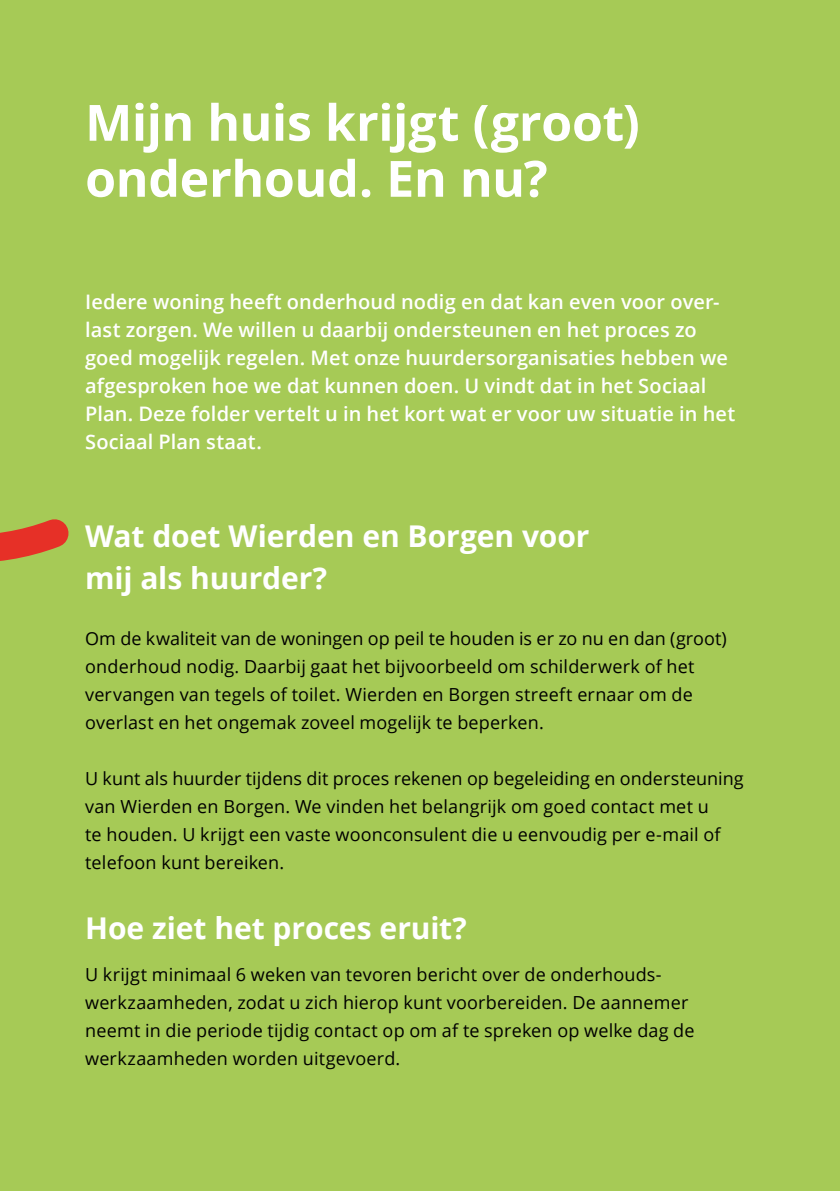
<style>
.page{position:relative;width:840px;height:1191px;background:#fff}
.page>*{position:absolute;margin:0;border:0;box-sizing:border-box;transform-origin:0 0}
.t1{font:700 50px/56px "Open Sans";letter-spacing:-.01em;color:#fff}
.t2{font:700 30px/42px "Open Sans";letter-spacing:-.005em;color:#fff}
.t3{font:600 20px/28px "Open Sans";letter-spacing:.005em;color:#fff}
.t4{font:18px/28px "Open Sans";letter-spacing:.01em;color:#000}
</style>
<div class="page">
<div style="left:0;top:0;width:839px;height:1191px;background:#a6ca56"></div>
<svg style="left:0;top:519px;width:69px;height:42px"></svg>
<h1 class="t1" style="left:85px;top:93px;width:556px">Mijn huis krijgt (groot) onderhoud. En nu?</h1>
<p class="t3" style="left:85px;top:287px;width:651px">Iedere woning heeft onderhoud nodig en dat kan even voor over&shy;last zorgen. We willen u daarbij ondersteunen en het proces zo goed mogelijk regelen. Met onze huurdersorganisaties hebben we afgesproken hoe we dat kunnen doen. U vindt dat in het Sociaal Plan. Deze folder vertelt u in het kort wat er voor uw situatie in het Sociaal Plan staat.</p>
<h2 class="t2" style="left:85px;top:514px;width:505px">Wat doet Wierden en Borgen voor mij als huurder?</h2>
<p class="t4" style="left:85px;top:624px;width:642px">Om de kwaliteit van de woningen op peil te houden is er zo nu en dan (groot) onderhoud nodig. Daarbij gaat het bijvoorbeeld om schilderwerk of het vervangen van tegels of toilet. Wierden en Borgen streeft ernaar om de overlast en het ongemak zoveel mogelijk te beperken.</p>
<p class="t4" style="left:85px;top:764px;width:659px">U kunt als huurder tijdens dit proces rekenen op begeleiding en ondersteuning van Wierden en Borgen. We vinden het belangrijk om goed contact met u<br>te houden. U krijgt een vaste woonconsulent die u eenvoudig per e-mail of telefoon kunt bereiken.</p>
<h2 class="t2" style="left:85px;top:906px;width:383px">Hoe ziet het proces eruit?</h2>
<p class="t4" style="left:85px;top:960px;width:610px">U krijgt minimaal 6 weken van tevoren bericht over de onderhouds&shy;werkzaamheden, zodat u zich hierop kunt voorbereiden. De aannemer neemt in die periode tijdig contact op om af te spreken op welke dag de werkzaamheden worden uitgevoerd.</p>
</div>
